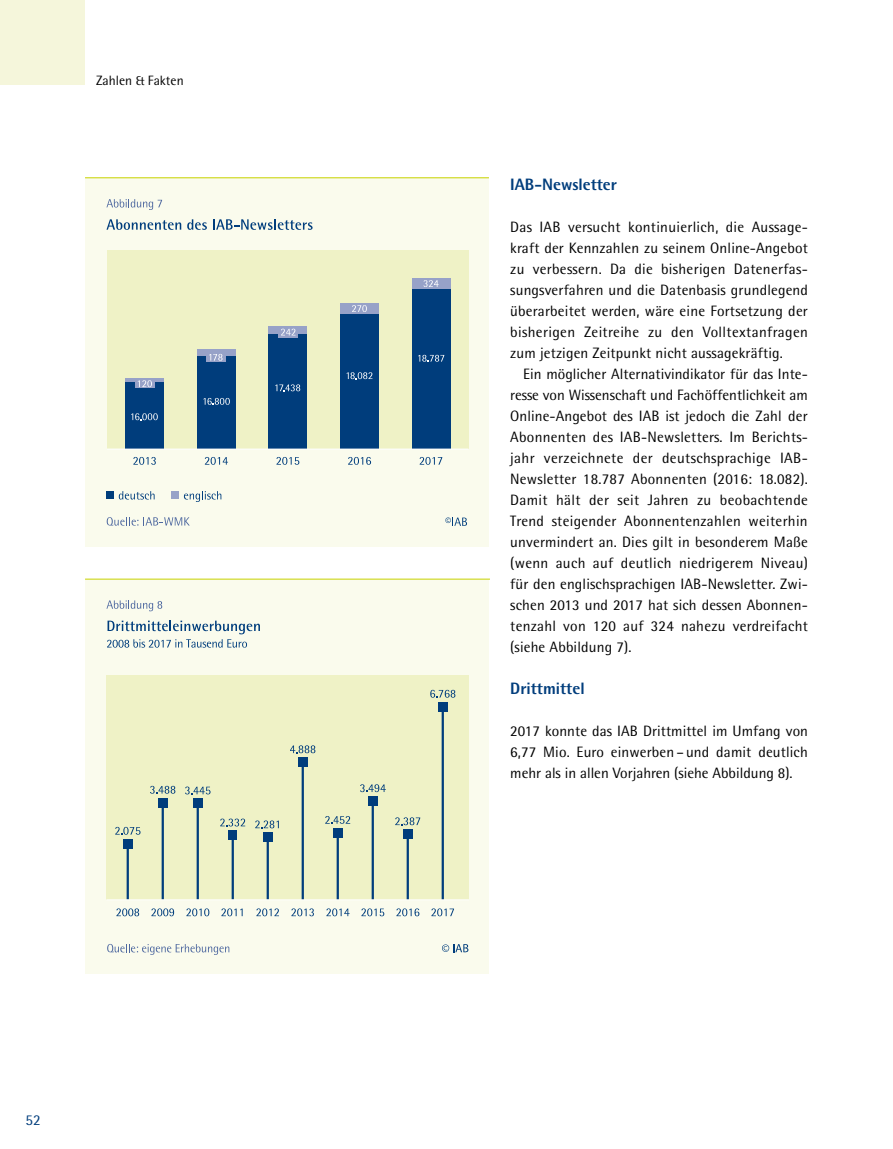
<style>
.page{position:relative;width:893px;height:1149px;background:#fff}
.page>*{position:absolute;margin:0;border:0;box-sizing:border-box;transform-origin:0 0}
.t1{font:800 16.5px "Rotis Semi Sans";color:#003d7c}
.t2{font:15px/21px "Rotis Semi Sans";letter-spacing:.01em;color:#000;text-align:justify}
.t3{font:15px "Rotis Semi Sans";color:#003d7c}
.t4{font:13.5px "Rotis Semi Sans";color:#000}
</style>
<div class="page">
<div style="left:0;top:0;width:85px;height:85px;background:#f5f6db"></div>
<div style="left:85px;top:177px;width:404px;height:370px;background:#fafbed"></div>
<hr style="left:85px;top:177px;width:404px;height:1px;background:#c8d300">
<div style="left:107px;top:250px;width:361px;height:199px;background:#eff2c6"></div>
<svg style="left:445px;top:517px;width:22px;height:8px"></svg>
<svg style="left:107px;top:517px;width:83px;height:8px"></svg>
<svg style="left:106px;top:199px;width:56px;height:11px"></svg>
<svg style="left:106px;top:219px;width:75px;height:11px"></svg>
<svg style="left:187px;top:219px;width:20px;height:11px"></svg>
<svg style="left:213px;top:219px;width:100px;height:11px"></svg>
<div style="left:340px;top:303px;width:38px;height:16px;background:#97a2c8"></div>
<div style="left:340px;top:313px;width:38px;height:135px;background:#003d7c"></div>
<svg style="left:352px;top:305px;width:15px;height:7px"></svg>
<svg style="left:347px;top:372px;width:25px;height:7px"></svg>
<svg style="left:133px;top:457px;width:23px;height:7px"></svg>
<svg style="left:205px;top:457px;width:23px;height:7px"></svg>
<svg style="left:276px;top:457px;width:23px;height:7px"></svg>
<svg style="left:348px;top:457px;width:23px;height:7px"></svg>
<svg style="left:420px;top:457px;width:22px;height:7px"></svg>
<div style="left:412px;top:278px;width:38px;height:17px;background:#97a2c8"></div>
<div style="left:412px;top:289px;width:38px;height:159px;background:#003d7c"></div>
<svg style="left:423px;top:280px;width:16px;height:7px"></svg>
<svg style="left:418px;top:355px;width:26px;height:6px"></svg>
<div style="left:126px;top:378px;width:38px;height:8px;background:#97a2c8"></div>
<div style="left:126px;top:382px;width:38px;height:66px;background:#003d7c"></div>
<svg style="left:131px;top:413px;width:27px;height:7px"></svg>
<div style="left:197px;top:349px;width:38px;height:7px;background:#97a2c8"></div>
<div style="left:197px;top:355px;width:38px;height:93px;background:#003d7c"></div>
<svg style="left:203px;top:398px;width:27px;height:6px"></svg>
<div style="left:269px;top:326px;width:38px;height:8px;background:#97a2c8"></div>
<div style="left:269px;top:334px;width:38px;height:114px;background:#003d7c"></div>
<svg style="left:275px;top:384px;width:25px;height:7px"></svg>
<svg style="left:206px;top:355px;width:20px;height:7px"></svg>
<svg style="left:279px;top:330px;width:19px;height:8px"></svg>
<div style="left:135px;top:380px;width:19px;height:8px;background:#97a2c8"></div>
<svg style="left:209px;top:354px;width:13px;height:6px"></svg>
<div style="left:106px;top:491px;width:8px;height:8px;background:#003d7c"></div>
<svg style="left:119px;top:491px;width:36px;height:8px"></svg>
<div style="left:171px;top:491px;width:8px;height:8px;background:#97a2c8"></div>
<svg style="left:184px;top:491px;width:37px;height:11px"></svg>
<svg style="left:138px;top:380px;width:14px;height:7px"></svg>
<svg style="left:281px;top:328px;width:14px;height:7px"></svg>
<hr style="left:107px;top:448px;width:361px;height:1px;background:#fff">
<div style="left:85px;top:579px;width:404px;height:394px;background:#fafbed"></div>
<svg style="left:106px;top:600px;width:56px;height:11px"></svg>
<svg style="left:107px;top:620px;width:153px;height:27px"></svg>
<div style="left:106px;top:675px;width:363px;height:224px;background:#eff2c6"></div>
<svg style="left:431px;top:908px;width:23px;height:8px"></svg>
<hr style="left:442px;top:705px;width:2px;height:194px;background:#003d7c">
<div style="left:438px;top:701px;width:9px;height:9px;background:#003d7c"></div>
<svg style="left:430px;top:689px;width:25px;height:8px"></svg>
<svg style="left:361px;top:908px;width:23px;height:8px"></svg>
<hr style="left:372px;top:799px;width:2px;height:100px;background:#003d7c">
<div style="left:368px;top:796px;width:9px;height:9px;background:#003d7c"></div>
<svg style="left:360px;top:784px;width:26px;height:8px"></svg>
<svg style="left:326px;top:908px;width:24px;height:8px"></svg>
<hr style="left:337px;top:831px;width:2px;height:68px;background:#003d7c">
<div style="left:333px;top:828px;width:9px;height:9px;background:#003d7c"></div>
<svg style="left:325px;top:816px;width:25px;height:7px"></svg>
<svg style="left:291px;top:908px;width:23px;height:8px"></svg>
<hr style="left:302px;top:760px;width:2px;height:139px;background:#003d7c">
<div style="left:298px;top:757px;width:9px;height:9px;background:#003d7c"></div>
<svg style="left:290px;top:745px;width:25px;height:8px"></svg>
<svg style="left:256px;top:908px;width:23px;height:8px"></svg>
<hr style="left:267px;top:835px;width:2px;height:64px;background:#003d7c">
<div style="left:263px;top:832px;width:9px;height:9px;background:#003d7c"></div>
<svg style="left:255px;top:820px;width:24px;height:8px"></svg>
<svg style="left:221px;top:908px;width:22px;height:8px"></svg>
<hr style="left:232px;top:834px;width:2px;height:65px;background:#003d7c">
<div style="left:228px;top:830px;width:9px;height:9px;background:#003d7c"></div>
<svg style="left:220px;top:818px;width:25px;height:8px"></svg>
<svg style="left:186px;top:908px;width:23px;height:8px"></svg>
<hr style="left:197px;top:802px;width:2px;height:97px;background:#003d7c">
<div style="left:193px;top:798px;width:9px;height:9px;background:#003d7c"></div>
<svg style="left:185px;top:786px;width:26px;height:8px"></svg>
<svg style="left:151px;top:908px;width:23px;height:8px"></svg>
<hr style="left:162px;top:801px;width:2px;height:98px;background:#003d7c">
<div style="left:158px;top:797px;width:9px;height:9px;background:#003d7c"></div>
<svg style="left:150px;top:785px;width:25px;height:8px"></svg>
<svg style="left:116px;top:908px;width:23px;height:8px"></svg>
<hr style="left:127px;top:842px;width:2px;height:57px;background:#003d7c">
<div style="left:123px;top:838px;width:9px;height:9px;background:#003d7c"></div>
<svg style="left:115px;top:826px;width:26px;height:8px"></svg>
<svg style="left:396px;top:908px;width:23px;height:8px"></svg>
<hr style="left:407px;top:832px;width:2px;height:67px;background:#003d7c">
<div style="left:403px;top:829px;width:9px;height:9px;background:#003d7c"></div>
<svg style="left:395px;top:817px;width:25px;height:8px"></svg>
<svg style="left:107px;top:944px;width:122px;height:10px"></svg>
<svg style="left:442px;top:944px;width:26px;height:8px"></svg>
<hr style="left:106px;top:899px;width:363px;height:1px;background:#fff">
<hr style="left:85px;top:578px;width:404px;height:1px;background:#c8d300">
<p class="t4" style="left:96px;top:72px;width:89px">Zahlen &amp; Fakten</p>
<p class="t3" style="left:26px;top:1110px;width:17px">52</p>
<h3 class="t1" style="left:510px;top:174px;width:108px">IAB-Newsletter</h3>
<p class="t2" style="left:510px;top:216px;width:299px">Das IAB versucht kontinuierlich, die Aussage&shy;kraft der Kennzahlen zu seinem Online-Angebot zu verbessern. Da die bisherigen Datenerfas&shy;sungsverfahren und die Datenbasis grundlegend überarbeitet werden, wäre eine Fortsetzung der bisherigen Zeitreihe zu den Volltextanfragen zum jetzigen Zeitpunkt nicht aussagekräftig.</p>
<p class="t2" style="left:510px;top:363px;width:299px;text-indent:13px">Ein möglicher Alternativindikator für das Inte&shy;resse von Wissenschaft und Fachöffentlichkeit am Online-Angebot des IAB ist jedoch die Zahl der Abonnenten des IAB-Newsletters. Im Berichts&shy;jahr verzeichnete der deutschsprachige IAB-Newsletter 18.787 Abonnenten (2016: 18.082).<br>Damit hält der seit Jahren zu beobachtende Trend steigender Abonnentenzahlen weiterhin unvermindert an. Dies gilt in besonderem Maße (wenn auch auf deutlich niedrigerem Niveau) für den englischsprachigen IAB-Newsletter. Zwi&shy;schen 2013 und 2017 hat sich dessen Abonnen&shy;tenzahl von 120 auf 324 nahezu verdreifacht (siehe Abbildung 7).</p>
<h3 class="t1" style="left:510px;top:678px;width:76px">Drittmittel</h3>
<p class="t2" style="left:510px;top:720px;width:299px">2017 konnte das IAB Drittmittel im Umfang von 6,77 Mio. Euro einwerben – und damit deutlich mehr als in allen Vorjahren (siehe Abbildung 8).</p>
</div>
